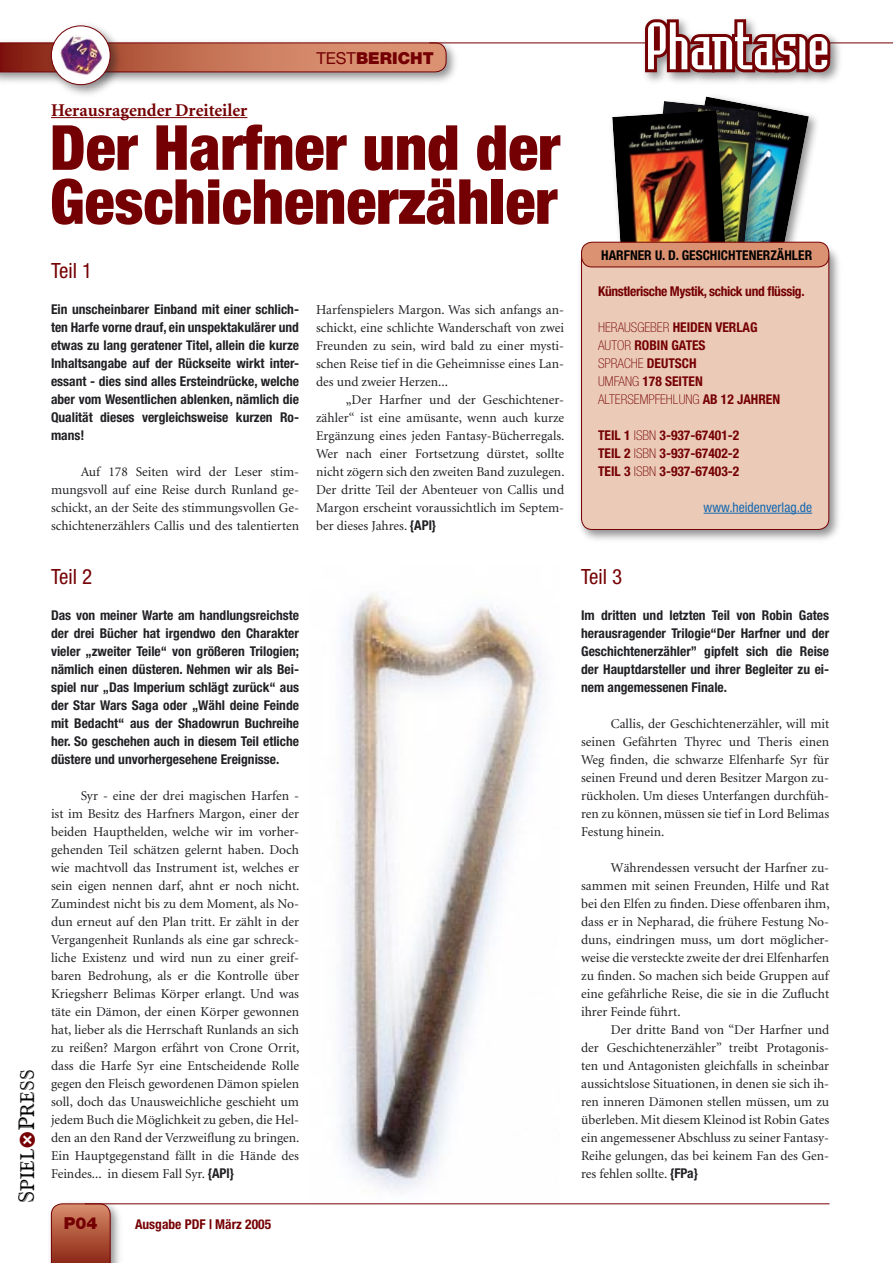
<style>
.page{position:relative;width:893px;height:1263px;background:#fff}
.page>*{position:absolute;margin:0;border:0;box-sizing:border-box;transform-origin:0 0}
.t1{font:900 condensed 62.25px/54px "Helvetica Neue";color:#750003}
.t2{font:61.5px "Bedrock Plain";color:#fff}
.t3{font:28.35px "Regulator Cameo";color:#750003}
.t4{font:condensed 21px "Helvetica Neue";color:#750003}
.t5{font:19.5px "Goudy Handtooled BT";letter-spacing:.01em;color:#000}
.t6{font:700 18px "Minion";color:#750003}
.t7{font:900 16.5px "Helvetica Neue";color:#750003}
.t8{font:13.5px/18px "Minion";color:#212125;text-align:justify}
.t9{font:700 condensed 13.5px/18px "Helvetica Neue";color:#212125;text-align:justify}
.t10{font:700 condensed 13.5px/18px "Helvetica Neue";color:#750003}
.t11{font:700 condensed 13.5px "Helvetica Neue";letter-spacing:-.025em;color:#750003}
.t12{font:700 condensed 13.5px "Helvetica Neue";color:#000}
.t13{font:condensed 13.5px "Helvetica Neue";color:#1768b0}
.s1{font-size:22.05px}
.s2{font-weight:400}
.s3{font-family:"Helvetica Neue";font-weight:700;font-stretch:condensed}
.s4{font-weight:100}
</style>
<div class="page">
<div style="left:46px;top:1199px;width:78px;height:64px;background:#212125;opacity:.5"></div>
<svg style="left:51px;top:1203px;width:60px;height:60px;background:#af573f"></svg>
<div style="left:0;top:37px;width:460px;height:50px;background:#212125;opacity:.5"></div>
<svg style="left:0;top:42px;width:447px;height:30px;background:#c06e54"></svg>
<div style="left:46px;top:21px;width:78px;height:78px;background:#212125;opacity:.5"></div>
<div style="left:51px;top:26px;width:59px;height:59px;background:#fff;border-radius:50%"></div>
<img style="left:58px;top:36px;width:46px;height:40px">
<div style="left:51px;top:26px;width:60px;height:59px;border:1px solid #750003;border-radius:50%"></div>
<hr style="left:85px;top:1203px;width:744px;height:1px;background:#750003">
<img style="left:340px;top:593px;width:202px;height:597px">
<hr style="left:51px;top:117px;width:196px;height:1px;background:#750003">
<div style="left:673px;top:92px;width:148px;height:184px;background:#212125;opacity:.5"></div>
<img style="left:771px;top:96px;width:38px;height:145px">
<div style="left:644px;top:96px;width:127px;height:175px;background:#212125;opacity:.5"></div>
<img style="left:649px;top:101px;width:109px;height:140px">
<div style="left:607px;top:105px;width:133px;height:176px;background:#212125;opacity:.5"></div>
<img style="left:612px;top:110px;width:114px;height:131px">
<div style="left:576px;top:242px;width:267px;height:302px;background:#212125;opacity:.5"></div>
<div style="left:581px;top:267px;width:249px;height:262px;background:#ebcbb7"></div>
<svg style="left:581px;top:241px;width:249px;height:26px;background:#d1896c"></svg>
<hr style="left:704px;top:513px;width:108px;height:1px;background:#1768b0">
<hr style="left:429px;top:43px;width:464px;height:1px;background:#750003">
<div style="left:639px;top:14px;width:205px;height:73px;background:#212125;opacity:.5"></div>
<svg style="left:640px;top:14px;width:195px;height:63px"></svg>
<h3 class="t5" style="left:15px;top:1203px;width:135px;rotate:-90deg"><span class="s1">S</span>PIEL <span class="s1">P</span>RESS</h3>
<h3 class="t3" style="left:16px;top:1148px;width:18px;rotate:-90deg">x</h3>
<p class="t7" style="left:316px;top:48px;width:119px"><span class="s2">TEST</span>BERICHT</p>
<h3 class="t6" style="left:51px;top:101px;width:198px">Herausragender Dreiteiler</h3>
<h1 class="t1" style="left:50px;top:120px;width:512px">Der Harfner und der<br>Geschichenerzähler</h1>
<h3 class="t4" style="left:51px;top:258px;width:43px">Teil 1</h3>
<p class="t9" style="left:51px;top:300px;width:250px">Ein unscheinbarer Einband mit einer schlich&shy;ten Harfe vorne drauf, ein unspektakulärer und etwas zu lang geratener Titel, allein die kurze Inhaltsangabe auf der Rückseite wirkt inter&shy;essant - dies sind alles Ersteindrücke, welche aber vom Wesentlichen ablenken, nämlich die Qualität dieses vergleichsweise kurzen Ro&shy;mans!</p>
<p class="t8" style="left:51px;top:463px;width:250px;text-indent:30px">Auf 178 Seiten wird der Leser stim&shy;mungsvoll auf eine Reise durch Runland ge&shy;schickt, an der Seite des stimmungsvollen Ge&shy;schichtenerzählers Callis und des talentierten</p>
<h3 class="t4" style="left:51px;top:564px;width:43px">Teil 2</h3>
<p class="t9" style="left:51px;top:606px;width:250px">Das von meiner Warte am handlungsreichste der drei Bücher hat irgendwo den Charakter vieler „zweiter Teile“ von größeren Trilogien; nämlich einen düsteren. Nehmen wir als Bei&shy;spiel nur „Das Imperium schlägt zurück“ aus der Star Wars Saga oder „Wähl deine Feinde mit Bedacht“ aus der Shadowrun Buchreihe her. So geschehen auch in diesem Teil etliche düstere und unvorhergesehene Ereignisse.</p>
<p class="t8" style="left:51px;top:787px;width:250px;text-indent:30px">Syr - eine der drei magischen Harfen - ist im Besitz des Harfners Margon, einer der beiden Haupthelden, welche wir im vorher&shy;gehenden Teil schätzen gelernt haben. Doch wie machtvoll das Instrument ist, welches er sein eigen nennen darf, ahnt er noch nicht.<br>Zumindest nicht bis zu dem Moment, als No&shy;dun erneut auf den Plan tritt. Er zählt in der Vergangenheit Runlands als eine gar schreck&shy;liche Existenz und wird nun zu einer greif&shy;baren Bedrohung, als er die Kontrolle über Kriegsherr Belimas Körper erlangt. Und was täte ein Dämon, der einen Körper gewonnen hat, lieber als die Herrschaft Runlands an sich zu reißen? Margon erfährt von Crone Orrit, dass die Harfe Syr eine Entscheidende Rolle gegen den Fleisch gewordenen Dämon spielen soll, doch das Unausweichliche geschieht um jedem Buch die Möglichkeit zu geben, die Hel&shy;den an den Rand der Verzweiflung zu bringen.<br>Ein Hauptgegenstand fällt in die Hände des Feindes... in diesem Fall Syr. <span class="s3">{APl}</span></p>
<p class="t7" style="left:64px;top:1213px;width:35px">P04</p>
<p class="t10" style="left:135px;top:1215px;width:138px">Ausgabe PDF | März 2005</p>
<p class="t8" style="left:316px;top:301px;width:250px">Harfenspielers Margon. Was sich anfangs an&shy;schickt, eine schlichte Wanderschaft von zwei Freunden zu sein, wird bald zu einer mysti&shy;schen Reise tief in die Geheimnisse eines Lan&shy;des und zweier Herzen...</p>
<p class="t8" style="left:316px;top:391px;width:250px;text-indent:30px">„Der Harfner und der Geschichtener&shy;zähler“ ist eine amüsante, wenn auch kurze Ergänzung eines jeden Fantasy-Bücherregals.<br>Wer nach einer Fortsetzung dürstet, sollte nicht zögern sich den zweiten Band zuzulegen.<br>Der dritte Teil der Abenteuer von Callis und Margon erscheint voraussichtlich im Septem&shy;ber dieses Jahres. <span class="s3">{APl}</span></p>
<h2 class="t2" style="left:646px;top:8px;width:185px">Phantasie</h2>
<p class="t12" style="left:601px;top:247px;width:212px">HARFNER U. D. GESCHICHTENERZÄHLER</p>
<p class="t11" style="left:598px;top:283px;width:208px">Künstlerische Mystik, schick und flüssig.</p>
<p class="t10" style="left:598px;top:318px;width:183px"><span class="s4">HERAUSGEBER</span> HEIDEN VERLAG<br><span class="s4">AUTOR</span> ROBIN GATES<br><span class="s4">SPRACHE</span> DEUTSCH<br><span class="s4">UMFANG</span> 178 SEITEN<br><span class="s4">ALTERSEMPFEHLUNG</span> AB 12 JAHREN</p>
<p class="t10" style="left:598px;top:426px;width:143px;text-align:justify">TEIL 1 <span class="s4">ISBN</span> 3-937-67401-2<br>TEIL 2 <span class="s4">ISBN</span> 3-937-67402-2<br>TEIL 3 <span class="s4">ISBN</span> 3-937-67403-2</p>
<p class="t13" style="left:704px;top:499px;width:110px">www.heidenverlag.de</p>
<h3 class="t4" style="left:581px;top:564px;width:43px">Teil 3</h3>
<p class="t9" style="left:581px;top:606px;width:250px">Im dritten und letzten Teil von Robin Gates herausragender Trilogie“Der Harfner und der Geschichtenerzähler” gipfelt sich die Reise der Hauptdarsteller und ihrer Begleiter zu ei&shy;nem angemessenen Finale.</p>
<p class="t8" style="left:581px;top:715px;width:250px;text-indent:30px">Callis, der Geschichtenerzähler, will mit seinen Gefährten Thyrec und Theris einen Weg finden, die schwarze Elfenharfe Syr für seinen Freund und deren Besitzer Margon zu&shy;rückholen. Um dieses Unterfangen durchfüh&shy;ren zu können, müssen sie tief in Lord Belimas Festung hinein.</p>
<p class="t8" style="left:581px;top:859px;width:250px;text-indent:30px">Währendessen versucht der Harfner zu&shy;sammen mit seinen Freunden, Hilfe und Rat bei den Elfen zu finden. Diese offenbaren ihm, dass er in Nepharad, die frühere Festung No&shy;duns, eindringen muss, um dort möglicher&shy;weise die versteckte zweite der drei Elfenharfen zu finden. So machen sich beide Gruppen auf eine gefährliche Reise, die sie in die Zuflucht ihrer Feinde führt.</p>
<p class="t8" style="left:581px;top:1021px;width:250px;text-indent:30px">Der dritte Band von “Der Harfner und der Geschichtenerzähler” treibt Protagonis&shy;ten und Antagonisten gleichfalls in scheinbar aussichtslose Situationen, in denen sie sich ih&shy;ren inneren Dämonen stellen müssen, um zu überleben. Mit diesem Kleinod ist Robin Gates ein angemessener Abschluss zu seiner Fantasy-Reihe gelungen, das bei keinem Fan des Gen&shy;res fehlen sollte. <span class="s3">{FPa}</span></p>
</div>
